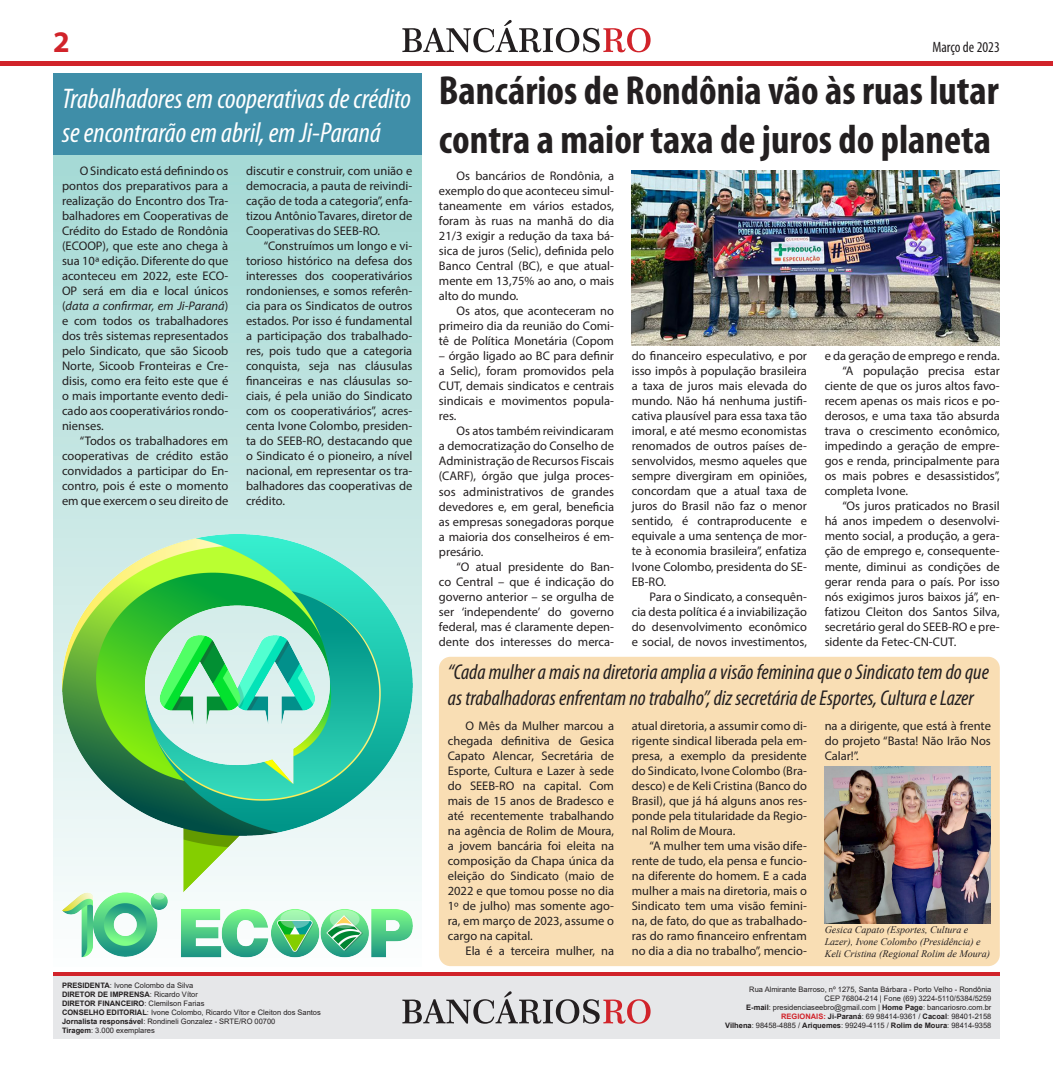
<style>
.page{position:relative;width:1053px;height:1092px;background:#fff}
.page>*{position:absolute;margin:0;border:0;box-sizing:border-box;transform-origin:0 0}
.Título_de_Matéria{font:700 condensed 40.75px/48.9px "Myriad Pro";color:#231f20}
.t1{font:700 30px "Myriad Pro";color:#d1232a}
.Título_Matéria_Later{font:italic condensed 28.5px/34.2px "Myriad Pro";color:#fff}
.Título_Matéria_Later-2{font:italic condensed 21.5px/25.8px "Myriad Pro";color:#231f20}
.t2{font:condensed 15px "Myriad Pro";color:#231f20}
.Corpo_de_Texto{font:12.5px/15px "Myriad Pro";color:#231f20;text-align:justify}
.Legenda_de_foto{font:italic 10px/12px "Times New Roman";color:#231f20}
.t3{font:7.5px "Arial";color:#231f20}
.t4{font:700 7.5px "Arial";color:#231f20}
.s1{font-style:italic}
.s2{font-weight:700}
.s3{font-weight:400}
.s4{font-weight:700;color:#d1232a}
</style>
<div class="page">
<svg style="left:402px;top:20px;width:248px;height:32px"></svg>
<div style="left:0;top:61px;width:1052px;height:5px;background:#d1232a"></div>
<div style="left:53px;top:976px;width:946px;height:62px;background:#e6e7e9"></div>
<hr style="left:53px;top:972px;width:946px;height:4px;background:#d1232a">
<svg style="left:402px;top:991px;width:248px;height:32px"></svg>
<div style="left:53px;top:73px;width:368px;height:82px;background:#3f8ea8"></div>
<div style="left:53px;top:155px;width:368px;height:811px;background:linear-gradient(to bottom,#a4d8d4,#fbfdfd)"></div>
<img style="left:62px;top:534px;width:350px;height:425px">
<img style="left:631px;top:171px;width:368px;height:174px">
<div style="left:439px;top:656px;width:560px;height:310px;background:#f9deb4;border-radius:12px"></div>
<img style="left:824px;top:766px;width:166px;height:157px">
<h2 class="t1" style="left:53px;top:23px;width:18px">2</h2>
<p class="t2" style="left:932px;top:38px;width:69px">Março de 2023</p>
<p class="Título_Matéria_Later" style="left:62px;top:81px;width:350px">Trabalhadores em cooperativas de crédito se encontrarão em abril, em Ji-Paraná</p>
<p class="Corpo_de_Texto" style="left:62px;top:163px;width:168px;text-indent:18px">O Sindicato está definindo os pontos dos preparativos para a realização do Encontro dos Tra&shy;balhadores em Cooperativas de Crédito do Estado de Rondônia (ECOOP), que este ano chega à sua 10ª edição. Diferente do que aconteceu em 2022, este ECO-OP será em dia e local únicos (<span class="s1">data a confirmar, em Ji-Paraná</span>) e com todos os trabalhadores dos três sistemas representados pelo Sindicato, que são Sicoob Norte, Sicoob Fronteiras e Cre&shy;disis, como era feito este que é o mais importante evento dedi&shy;cado aos cooperativários rondo&shy;nienses.</p>
<p class="Corpo_de_Texto" style="left:62px;top:433px;width:168px;text-indent:18px">“Todos os trabalhadores em cooperativas de crédito estão convidados a participar do En&shy;contro, pois é este o momento em que exercem o seu direito de</p>
<p class="Corpo_de_Texto" style="left:246px;top:163px;width:168px">discutir e construir, com união e democracia, a pauta de reivindi&shy;cação de toda a categoria”, enfa&shy;tizou Antônio Tavares, diretor de Cooperativas do SEEB-RO.</p>
<p class="Corpo_de_Texto" style="left:246px;top:238px;width:168px;text-indent:18px">“Construímos um longo e vi&shy;torioso histórico na defesa dos interesses dos cooperativários rondonienses, e somos referên&shy;cia para os Sindicatos de outros estados. Por isso é fundamental a participação dos trabalhado&shy;res, pois tudo que a categoria conquista, seja nas cláusulas financeiras e nas cláusulas so&shy;ciais, é pela união do Sindicato com os cooperativários”, acres&shy;centa Ivone Colombo, presiden&shy;ta do SEEB-RO, destacando que o Sindicato é o pioneiro, a nível nacional, em representar os tra&shy;balhadores das cooperativas de crédito.</p>
<p class="t3" style="left:62px;top:979px;width:133px"><span class="s2">PRESIDENTA</span>: Ivone Colombo da Silva</p>
<p class="t4" style="left:62px;top:988px;width:137px">DIRETOR DE IMPRENSA<span class="s3">: Ricardo Vítor</span></p>
<p class="t4" style="left:62px;top:997px;width:144px">DIRETOR FINANCEIRO<span class="s3">: Clemilson Farias</span></p>
<p class="t3" style="left:62px;top:1006px;width:260px"><span class="s2">CONSELHO EDITORIAL</span>: Ivone Colombo, Ricardo Vítor e Cleiton dos Santos</p>
<p class="t3" style="left:62px;top:1015px;width:215px"><span class="s2">Jornalista responsável</span>: Rondineli Gonzalez - SRTE/RO 00700</p>
<p class="t3" style="left:62px;top:1024px;width:94px"><span class="s2">Tiragem</span>: 3.000 exemplares</p>
<p class="Título_de_Matéria" style="left:439px;top:65px;width:561px">Bancários de Rondônia vão às ruas lutar contra a maior taxa de juros do planeta</p>
<p class="Corpo_de_Texto" style="left:439px;top:168px;width:177px;text-indent:18px">Os bancários de Rondônia, a exemplo do que aconteceu simul&shy;taneamente em vários estados, foram às ruas na manhã do dia 21/3 exigir a redução da taxa bá&shy;sica de juros (Selic), definida pelo Banco Central (BC), e que atual&shy;mente em 13,75% ao ano, o mais alto do mundo.</p>
<p class="Corpo_de_Texto" style="left:439px;top:303px;width:177px;text-indent:18px">Os atos, que aconteceram no primeiro dia da reunião do Comi&shy;tê de Política Monetária (Copom</p>
<p class="Corpo_de_Texto" style="left:439px;top:348px;width:177px">– órgão ligado ao BC para definir a Selic), foram promovidos pela CUT, demais sindicatos e centrais sindicais e movimentos popula&shy;res.</p>
<p class="Corpo_de_Texto" style="left:439px;top:423px;width:177px;text-indent:18px">Os atos também reivindicaram a democratização do Conselho de Administração de Recursos Fiscais (CARF), órgão que julga proces&shy;sos administrativos de grandes devedores e, em geral, beneficia as empresas sonegadoras porque a maioria dos conselheiros é em&shy;presário.</p>
<p class="Corpo_de_Texto" style="left:439px;top:558px;width:177px;text-indent:18px">“O atual presidente do Ban&shy;co Central – que é indicação do governo anterior – se orgulha de ser ‘independente’ do governo federal, mas é claramente depen&shy;dente dos interesses do merca-</p>
<p class="Corpo_de_Texto" style="left:631px;top:348px;width:177px">do financeiro especulativo, e por isso impôs à população brasileira a taxa de juros mais elevada do mundo. Não há nenhuma justifi&shy;cativa plausível para essa taxa tão imoral, e até mesmo economistas renomados de outros países de&shy;senvolvidos, mesmo aqueles que sempre divergiram em opiniões, concordam que a atual taxa de juros do Brasil não faz o menor sentido, é contraproducente e equivale a uma sentença de mor&shy;te à economia brasileira”, enfatiza Ivone Colombo, presidenta do SE-EB-RO.</p>
<p class="Corpo_de_Texto" style="left:631px;top:588px;width:177px;text-indent:18px">Para o Sindicato, a consequên&shy;cia desta política é a inviabilização do desenvolvimento econômico e social, de novos investimentos,</p>
<p class="Corpo_de_Texto" style="left:824px;top:348px;width:177px">e da geração de emprego e renda.</p>
<p class="Corpo_de_Texto" style="left:824px;top:363px;width:177px;text-indent:18px">“A população precisa estar ciente de que os juros altos favo&shy;recem apenas os mais ricos e po&shy;derosos, e uma taxa tão absurda trava o crescimento econômico, impedindo a geração de empre&shy;gos e renda, principalmente para os mais pobres e desassistidos”, completa Ivone.</p>
<p class="Corpo_de_Texto" style="left:824px;top:498px;width:177px;text-indent:18px">“Os juros praticados no Brasil há anos impedem o desenvolvi&shy;mento social, a produção, a gera&shy;ção de emprego e, consequente&shy;mente, diminui as condições de gerar renda para o país. Por isso nós exigimos juros baixos já”, en&shy;fatizou Cleiton dos Santos Silva, secretário geral do SEEB-RO e pre&shy;sidente da Fetec-CN-CUT.</p>
<p class="Título_Matéria_Later-2" style="left:448px;top:659px;width:542px">“Cada mulher a mais na diretoria amplia a visão feminina que o Sindicato tem do que as trabalhadoras enfrentam no trabalho”, diz secretária de Esportes, Cultura e Lazer</p>
<p class="Corpo_de_Texto" style="left:448px;top:717px;width:168px;text-indent:18px">O Mês da Mulher marcou a chegada definitiva de Gesica Capato Alencar, Secretária de Esporte, Cultura e Lazer à sede do SEEB-RO na capital. Com mais de 15 anos de Bradesco e até recentemente trabalhando na agência de Rolim de Moura, a jovem bancária foi eleita na composição da Chapa única da eleição do Sindicato (maio de 2022 e que tomou posse no dia 1º de julho) mas somente ago&shy;ra, em março de 2023, assume o cargo na capital.</p>
<p class="Corpo_de_Texto" style="left:465px;top:942px;width:150px">Ela é a terceira mulher, na</p>
<p class="Corpo_de_Texto" style="left:824px;top:717px;width:168px">na a dirigente, que está à frente do projeto “Basta! Não Irão Nos Calar!”.</p>
<p class="Corpo_de_Texto" style="left:631px;top:717px;width:177px">atual diretoria, a assumir como di&shy;rigente sindical liberada pela em&shy;presa, a exemplo da presidente do Sindicato, Ivone Colombo (Bra&shy;desco) e de Keli Cristina (Banco do Brasil), que já há alguns anos res&shy;ponde pela titularidade da Regio&shy;nal Rolim de Moura.</p>
<p class="Corpo_de_Texto" style="left:631px;top:837px;width:177px;text-indent:18px">“A mulher tem uma visão dife&shy;rente de tudo, ela pensa e funcio&shy;na diferente do homem. E a cada mulher a mais na diretoria, mais o Sindicato tem uma visão femini&shy;na, de fato, do que as trabalhado&shy;ras do ramo financeiro enfrentam no dia a dia no trabalho”, mencio-</p>
<p class="Legenda_de_foto" style="left:824px;top:923px;width:167px">Gesica Capato (Esportes, Cultura e<br>Lazer), Ivone Colombo (Presidência) e<br>Keli Cristina (Regional Rolim de Moura)</p>
<p class="t3" style="left:749px;top:984px;width:244px">Rua Almirante Barroso, nº 1275, Santa Bárbara - Porto Velho - Rondônia</p>
<p class="t3" style="left:824px;top:993px;width:168px">CEP 76804-214 | Fone (69) 3224-5110/5384/5259</p>
<p class="t3" style="left:746px;top:1002px;width:247px"><span class="s2">E-mail</span>: presidenciaseebro@gmail.com | <span class="s2">Home Page</span>: bancariosro.com.br</p>
<p class="t3" style="left:781px;top:1011px;width:212px"><span class="s4">REGIONAIS:</span> <span class="s2">Ji-Paraná</span>: 69 98414-9361 / <span class="s2">Cacoal</span>: 98401-2158</p>
<p class="t3" style="left:725px;top:1020px;width:268px"><span class="s2">Vilhena</span>: 98458-4885 / <span class="s2">Ariquemes</span>: 99249-4115 / <span class="s2">Rolim de Moura</span>: 98414-9358</p>
</div>
